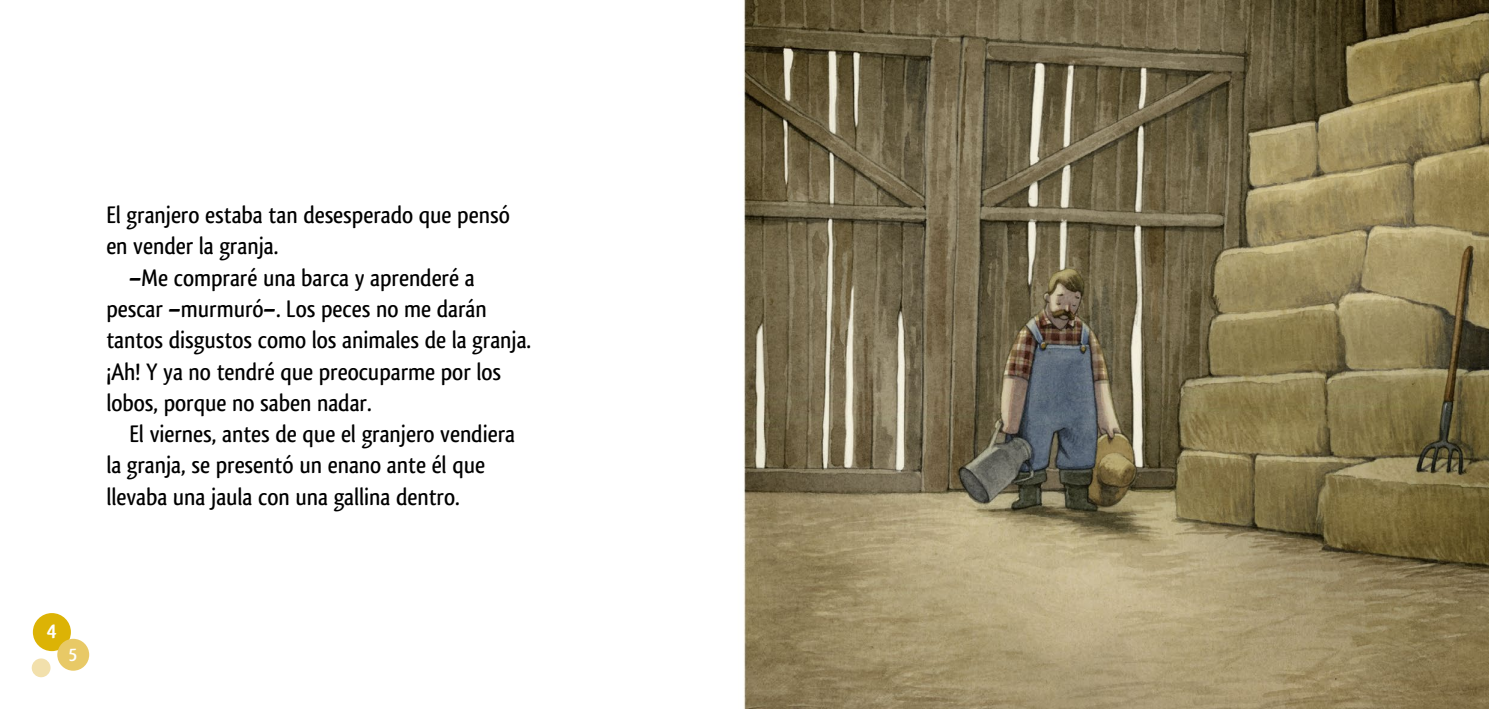
<style>
.page{position:relative;width:1489px;height:709px;background:#fff}
.page>*{position:absolute;margin:0;border:0;box-sizing:border-box;transform-origin:0 0}
.t1{font:500 25px/31.2px "Qlassik";color:#000}
.t2{font:700 22.38px "Qlassik";color:#fff}
.t3{font:700 18.75px "Qlassik";color:#fff}
</style>
<div class="page">
<img style="left:31px;top:0;width:1457px;height:709px">
<div style="left:33px;top:613px;width:38px;height:38px;background:#dcb305;border-radius:50%"></div>
<div style="left:57px;top:639px;width:32px;height:31px;background:#e8c966;border-radius:50%"></div>
<div style="left:32px;top:658px;width:19px;height:19px;background:#f2e0ac;border-radius:50%"></div>
<p class="t1" style="left:106px;top:199px;width:405px">El granjero estaba tan desesperado que pensó en vender la granja.</p>
<p class="t1" style="left:106px;top:262px;width:426px;text-indent:23px">–Me compraré una barca y aprenderé a pescar –murmuró–. Los peces no me darán tantos disgustos como los animales de la granja. ¡Ah! Y ya no tendré que preocuparme por los lobos, porque no saben nadar.</p>
<p class="t1" style="left:106px;top:418px;width:410px;text-indent:23px">El viernes, antes de que el granjero vendiera la granja, se presentó un enano ante él que llevaba una jaula con una gallina dentro.</p>
<p class="t2" style="left:47px;top:617px;width:12px">4</p>
<p class="t3" style="left:69px;top:642px;width:10px">5</p>
</div>
